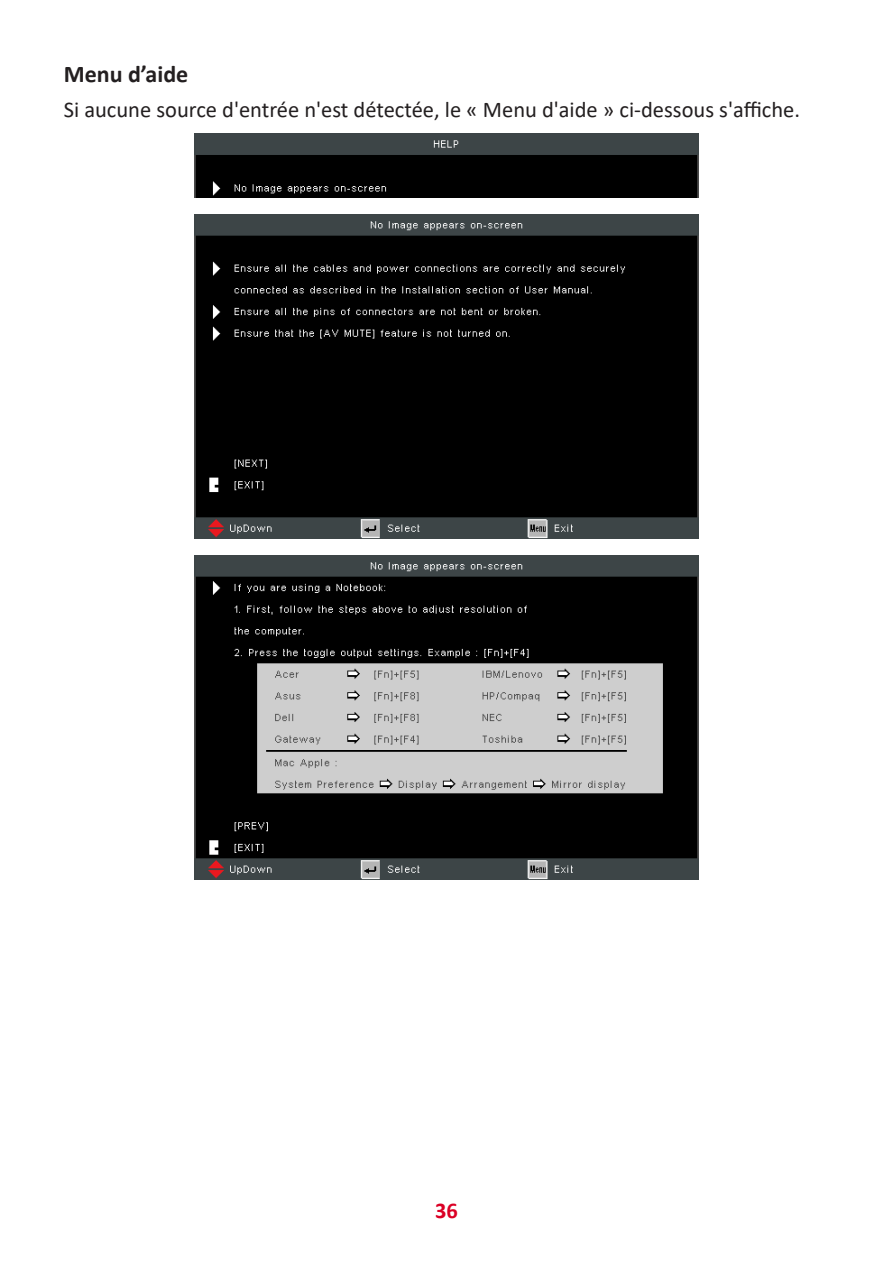
<style>
.page{position:relative;width:893px;height:1263px;background:#fff}
.page>*{position:absolute;margin:0;border:0;box-sizing:border-box;transform-origin:0 0}
.Heading_3{font:700 24px "Calibri";color:#231f20}
.Body{font:22.5px "Calibri";color:#231f20}
.t1{font:700 22.5px "Calibri";color:#db0025}
</style>
<div class="page">
<img style="left:194px;top:134px;width:504px;height:64px">
<img style="left:194px;top:214px;width:504px;height:324px">
<img style="left:194px;top:555px;width:504px;height:324px">
<p class="Heading_3" style="left:64px;top:57px;width:126px">Menu d’aide</p>
<p class="Body" style="left:64px;top:94px;width:738px">Si aucune source d'entrée n'est détectée, le « Menu d'aide » ci-dessous s'affiche.</p>
<p class="t1" style="left:435px;top:1194px;width:24px">36</p>
</div>
